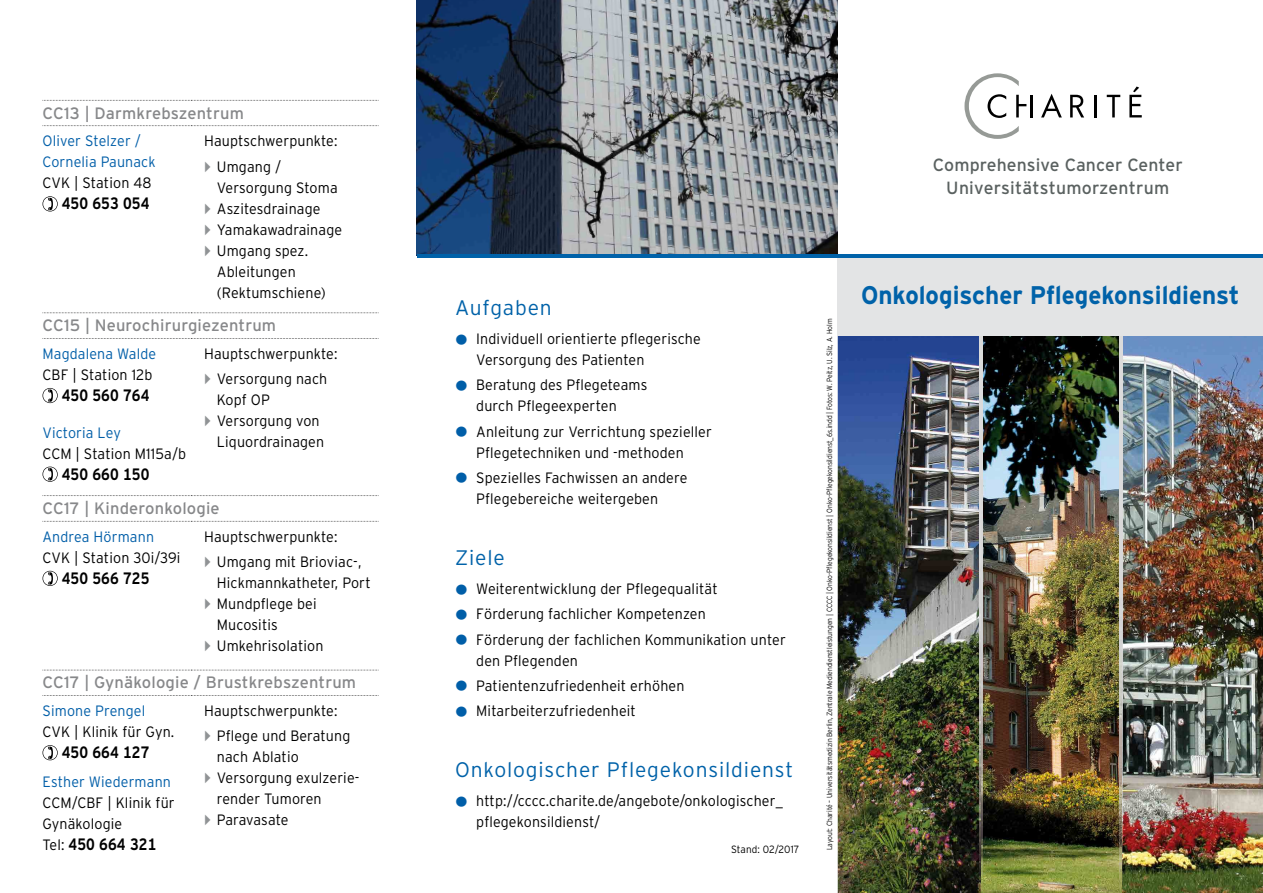
<style>
.page{position:relative;width:1263px;height:893px;background:#fff}
.page>*{position:absolute;margin:0;border:0;box-sizing:border-box;transform-origin:0 0}
.t1{font:700 25.5px "Interstate";color:#0062a9;scale:.95 1}
.t2{font:300 21px "Interstate";letter-spacing:.04em;color:#0062a9}
.t3{font:17.7px/22.6px "Interstate";letter-spacing:.005em;color:#5a6160;text-align:center}
.t4{font:16.5px "Interstate";letter-spacing:.01em;color:#87888a}
.t5{font:700 16.5px "Interstate Tab";letter-spacing:.01em;color:#000;scale:.85 1}
.t6{font:300 15px/21px "Interstate";letter-spacing:.01em;color:#000;scale:.95 1}
.t7{font:300 15px/21px "Interstate";letter-spacing:.01em;color:#005ea8;scale:.95 1}
.t8{font:300 10.5px "Interstate";letter-spacing:.005em;color:#000;scale:.95 1}
.t9{font:300 7.5px "Interstate";letter-spacing:-.005em;color:#000;scale:.9 1}
.s1{font-family:"Arial";font-weight:400;color:#909395}
.s2{font-family:"Interstate";font-weight:300;font-size:15px}
.s3{font-family:"Arial";font-weight:700;font-size:36px;color:#005ea8}
</style>
<div class="page">
<img style="left:417px;top:0;width:421px;height:254px">
<img style="left:838px;top:336px;width:425px;height:557px">
<img style="left:979px;top:336px;width:3px;height:557px">
<img style="left:1120px;top:336px;width:3px;height:557px">
<div style="left:838px;top:255px;width:425px;height:81px;background:#e3e4e5"></div>
<svg style="left:1107px;top:95px;width:13px;height:22px"></svg>
<hr style="left:1095px;top:95px;width:2px;height:22px;background:#000">
<svg style="left:1041px;top:94px;width:21px;height:23px"></svg>
<svg style="left:1070px;top:95px;width:14px;height:22px"></svg>
<svg style="left:1129px;top:86px;width:13px;height:31px"></svg>
<hr style="left:1030px;top:95px;width:2px;height:22px;background:#000">
<svg style="left:964px;top:73px;width:62px;height:66px"></svg>
<svg style="left:43px;top:100px;width:335px;height:1px"></svg>
<svg style="left:43px;top:125px;width:335px;height:1px"></svg>
<svg style="left:43px;top:338px;width:335px;height:1px"></svg>
<svg style="left:43px;top:495px;width:335px;height:1px"></svg>
<svg style="left:43px;top:521px;width:335px;height:1px"></svg>
<svg style="left:43px;top:670px;width:335px;height:1px"></svg>
<svg style="left:43px;top:695px;width:335px;height:1px"></svg>
<svg style="left:43px;top:312px;width:335px;height:1px"></svg>
<svg style="left:43px;top:196px;width:15px;height:15px"></svg>
<svg style="left:43px;top:388px;width:15px;height:15px"></svg>
<svg style="left:43px;top:467px;width:15px;height:15px"></svg>
<svg style="left:43px;top:571px;width:15px;height:15px"></svg>
<svg style="left:43px;top:745px;width:15px;height:15px"></svg>
<hr style="left:417px;top:254px;width:846px;height:4px;background:#0062a9">
<p class="t4" style="left:43px;top:104px;width:203px">CC13 | Darmkrebszentrum</p>
<p class="t7" style="left:43px;top:130px;width:121px">Oliver Stelzer /<br>Cornelia Paunack</p>
<p class="t6" style="left:43px;top:172px;width:116px">CVK | Station 48</p>
<p class="t5" style="left:62px;top:194px;width:105px">450 653 054</p>
<p class="t6" style="left:204px;top:128px;width:142px;line-height:25.2px">Hauptschwerpunkte: <span class="s1">►</span> Umgang /</p>
<p class="t6" style="left:217px;top:177px;width:129px">Versorgung Stoma</p>
<p class="t6" style="left:204px;top:198px;width:124px"><span class="s1">►</span> Aszitesdrainage</p>
<p class="t6" style="left:204px;top:219px;width:147px"><span class="s1">►</span> Yamakawadrainage</p>
<p class="t6" style="left:204px;top:240px;width:111px"><span class="s1">►</span> Umgang spez.</p>
<p class="t6" style="left:217px;top:261px;width:85px">Ableitungen</p>
<p class="t6" style="left:217px;top:282px;width:116px">(Rektumschiene)</p>
<p class="t4" style="left:43px;top:316px;width:235px">CC15 | Neurochirurgiezentrum</p>
<p class="t7" style="left:43px;top:343px;width:121px">Magdalena Walde</p>
<p class="t6" style="left:43px;top:364px;width:117px">CBF | Station 12b</p>
<p class="t5" style="left:62px;top:386px;width:105px">450 560 764</p>
<p class="t6" style="left:204px;top:341px;width:142px;line-height:25.2px">Hauptschwerpunkte: <span class="s1">►</span> Versorgung nach</p>
<p class="t6" style="left:217px;top:389px;width:57px">Kopf OP</p>
<p class="t6" style="left:204px;top:410px;width:123px"><span class="s1">►</span> Versorgung von</p>
<p class="t6" style="left:217px;top:431px;width:114px">Liquordrainagen</p>
<p class="t7" style="left:43px;top:422px;width:84px">Victoria Ley</p>
<p class="t6" style="left:43px;top:443px;width:153px">CCM | Station M115a/b</p>
<p class="t5" style="left:62px;top:465px;width:105px">450 660 150</p>
<p class="t4" style="left:43px;top:499px;width:179px">CC17 | Kinderonkologie</p>
<p class="t7" style="left:43px;top:526px;width:119px">Andrea Hörmann</p>
<p class="t6" style="left:43px;top:547px;width:147px">CVK | Station 30i/39i</p>
<p class="t5" style="left:62px;top:569px;width:105px">450 566 725</p>
<p class="t6" style="left:204px;top:524px;width:167px;line-height:25.2px">Hauptschwerpunkte:<br><span class="s1">►</span> Umgang mit Brioviac-,</p>
<p class="t6" style="left:217px;top:572px;width:163px">Hickmannkatheter, Port</p>
<p class="t6" style="left:204px;top:593px;width:120px"><span class="s1">►</span> Mundpflege bei</p>
<p class="t6" style="left:217px;top:614px;width:66px">Mucositis</p>
<p class="t6" style="left:204px;top:635px;width:127px"><span class="s1">►</span> Umkehrisolation</p>
<p class="t4" style="left:43px;top:673px;width:315px">CC17 | Gynäkologie / Brustkrebszentrum</p>
<p class="t7" style="left:43px;top:700px;width:110px">Simone Prengel</p>
<p class="t6" style="left:43px;top:721px;width:140px">CVK | Klinik für Gyn.</p>
<p class="t5" style="left:62px;top:743px;width:105px">450 664 127</p>
<p class="t6" style="left:204px;top:698px;width:155px;line-height:25.2px">Hauptschwerpunkte:<br><span class="s1">►</span> Pflege und Beratung</p>
<p class="t6" style="left:217px;top:746px;width:88px">nach Ablatio</p>
<p class="t6" style="left:204px;top:767px;width:165px"><span class="s1">►</span> Versorgung exulzerie-</p>
<p class="t6" style="left:217px;top:788px;width:112px">render Tumoren</p>
<p class="t6" style="left:204px;top:809px;width:91px"><span class="s1">►</span> Paravasate</p>
<p class="t7" style="left:43px;top:771px;width:137px">Esther Wiedermann</p>
<p class="t6" style="left:43px;top:792px;width:141px">CCM/CBF | Klinik für<br>Gynäkologie</p>
<p class="t5" style="left:43px;top:835px;width:135px"><span class="s2">Tel:</span> 450 664 321</p>
<p class="t3" style="left:933px;top:154px;width:251px">Comprehensive Cancer Center<br>Universitätstumorzentrum</p>
<h2 class="t2" style="left:455px;top:295px;width:98px">Aufgaben</h2>
<p class="t6" style="left:476px;top:328px;width:238px;text-indent:-21px"><span class="s3">•</span> Individuell orientierte pflegerische<br>Versorgung des Patienten</p>
<p class="t6" style="left:476px;top:374px;width:182px;text-indent:-21px"><span class="s3">•</span> Beratung des Pflegeteams durch Pflegeexperten</p>
<p class="t6" style="left:455px;top:421px;width:272px;text-align:center"><span class="s3">•</span> Anleitung zur Verrichtung spezieller<br>Pflegetechniken und -methoden</p>
<p class="t6" style="left:455px;top:467px;width:246px;text-align:center"><span class="s3">•</span> Spezielles Fachwissen an andere<br>Pflegebereiche weitergeben</p>
<h2 class="t2" style="left:455px;top:545px;width:51px">Ziele</h2>
<p class="t6" style="left:455px;top:578px;width:278px"><span class="s3">•</span> Weiterentwicklung der Pflegequalität</p>
<p class="t6" style="left:455px;top:603px;width:266px"><span class="s3">•</span> Förderung fachlicher Kompetenzen</p>
<p class="t6" style="left:476px;top:629px;width:327px;text-indent:-21px"><span class="s3">•</span> Förderung der fachlichen Kommunikation unter den Pflegenden</p>
<p class="t6" style="left:455px;top:675px;width:243px"><span class="s3">•</span> Patientenzufriedenheit erhöhen</p>
<p class="t6" style="left:455px;top:700px;width:192px"><span class="s3">•</span> Mitarbeiterzufriedenheit</p>
<h2 class="t2" style="left:455px;top:758px;width:340px">Onkologischer Pflegekonsildienst</h2>
<p class="t6" style="left:476px;top:790px;width:324px;text-indent:-21px"><span class="s3">•</span> http://cccc.charite.de/angebote/onkologischer_ pflegekonsildienst/</p>
<p class="t8" style="left:731px;top:843px;width:73px">Stand: 02/2017</p>
<p class="t9" style="left:825px;top:850px;width:592px;rotate:-90deg">Layout: Charité – Universitätsmedizin Berlin, Zentrale Mediendienstleistungen | CCCC | Onko-Pflegekonsildienst | Onko-Pflegekonsildienst_6s.indd | Fotos: W. Peitz, U. Silz, A. Holm</p>
<h1 class="t1" style="left:861px;top:281px;width:400px">Onkologischer Pflegekonsildienst</h1>
</div>
